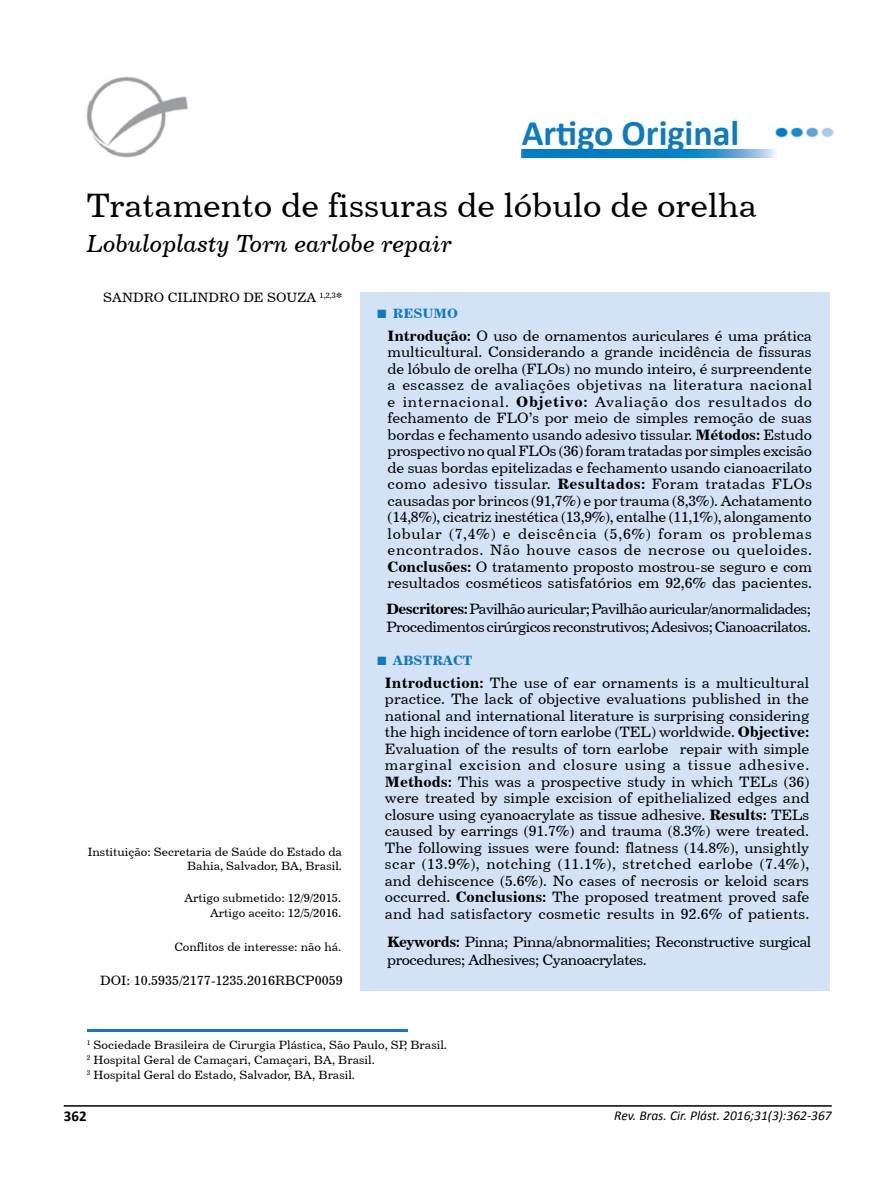
<style>
.page{position:relative;width:893px;height:1191px;background:#fff}
.page>*{position:absolute;margin:0;border:0;box-sizing:border-box;transform-origin:0 0}
.t1{font:700 36px "Calibri";color:#0e7abf}
.t2{font:33.75px "Century 731 BT Roman A";color:#000}
.t3{font:24.75px "Century 731 BT Italic A";color:#000}
.t4{font:15px/16.5px "Century 731 BT Roman A";letter-spacing:-.03em;color:#000;text-align:justify}
.t5{font:700 15px "Calibri";color:#000}
.t6{font:13.5px "Century 731 BT Roman A";color:#000}
.t7{font:italic 13.5px "Calibri";color:#000}
.t8{font:13.5px "Century 731 BT Bold A";color:#0e7abf}
.t9{font:12px/14.4px "Century 731 BT Roman A";color:#000;text-align:right}
.s1{font-family:"Times New Roman";font-weight:700;font-size:18px}
.s2{font-family:"Century 731 BT Bold A"}
</style>
<div class="page">
<hr style="left:64px;top:1105px;width:768px;height:1px;background:#000">
<img style="left:775px;top:127px;width:59px;height:11px">
<img style="left:521px;top:150px;width:255px;height:7px">
<img style="left:87px;top:77px;width:101px;height:81px">
<div style="left:360px;top:292px;width:470px;height:699px;background:#d3e2f4"></div>
<hr style="left:87px;top:1029px;width:320px;height:2px;background:#0e7abf">
<h1 class="t1" style="left:522px;top:111px;width:219px">Artigo Original</h1>
<h2 class="t2" style="left:86px;top:184px;width:672px">Tratamento de fissuras de lóbulo de orelha</h2>
<h3 class="t3" style="left:87px;top:228px;width:367px">Lobuloplasty Torn earlobe repair</h3>
<p class="t6" style="left:103px;top:289px;width:241px">SANDRO CILINDRO DE SOUZA <sup>1,2,3</sup>*</p>
<p class="t9" style="left:88px;top:844px;width:256px">Instituição: Secretaria de Saúde do Estado da<br>Bahia, Salvador, BA, Brasil.</p>
<p class="t9" style="left:184px;top:891px;width:158px">Artigo submetido: 12/9/2015.<br>Artigo aceito: 12/5/2016.</p>
<p class="t9" style="left:174px;top:939px;width:168px">Conflitos de interesse: não há.</p>
<p class="t6" style="left:100px;top:972px;width:244px">DOI: 10.5935/2177-1235.2016RBCP0059</p>
<p class="t8" style="left:376px;top:305px;width:83px"><span class="s1">■</span> RESUMO</p>
<p class="t4" style="left:388px;top:327px;width:426px"><span class="s2">Introdução:</span> O uso de ornamentos auriculares é uma prática multicultural. Considerando a grande incidência de fissuras de lóbulo de orelha (FLOs) no mundo inteiro, é surpreendente a escassez de avaliações objetivas na literatura nacional e internacional. <span class="s2">Objetivo:</span> Avaliação dos resultados do fechamento de FLO’s por meio de simples remoção de suas bordas e fechamento usando adesivo tissular. <span class="s2">Métodos:</span> Estudo prospectivo no qual FLOs (36) foram tratadas por simples excisão de suas bordas epitelizadas e fechamento usando cianoacrilato como adesivo tissular. <span class="s2">Resultados:</span> Foram tratadas FLOs causadas por brincos (91,7%) e por trauma (8,3%). Achatamento (14,8%), cicatriz inestética (13,9%), entalhe (11,1%), alongamento lobular (7,4%) e deiscência (5,6%) foram os problemas encontrados. Não houve casos de necrose ou queloides.<br><span class="s2">Conclusões:</span> O tratamento proposto mostrou-se seguro e com resultados cosméticos satisfatórios em 92,6% das pacientes.</p>
<p class="t4" style="left:387px;top:599px;width:426px;line-height:18px"><span class="s2">Descritores:</span> Pavilhão auricular; Pavilhão auricular/anormalidades;<br>Procedimentos cirúrgicos reconstrutivos; Adesivos; Cianoacrilatos.</p>
<p class="t8" style="left:376px;top:651px;width:98px"><span class="s1">■</span> ABSTRACT</p>
<p class="t4" style="left:385px;top:674px;width:426px"><span class="s2">Introduction:</span> The use of ear ornaments is a multicultural practice. The lack of objective evaluations published in the national and international literature is surprising considering the high incidence of torn earlobe (TEL) worldwide. <span class="s2">Objective:<br></span>Evaluation of the results of torn earlobe repair with simple marginal excision and closure using a tissue adhesive.<br><span class="s2">Methods:</span> This was a prospective study in which TELs (36) were treated by simple excision of epithelialized edges and closure using cyanoacrylate as tissue adhesive. <span class="s2">Results:</span> TELs caused by earrings (91.7%) and trauma (8.3%) were treated.<br>The following issues were found: flatness (14.8%), unsightly scar (13.9%), notching (11.1%), stretched earlobe (7.4%), and dehiscence (5.6%). No cases of necrosis or keloid scars occurred. <span class="s2">Conclusions:</span> The proposed treatment proved safe and had satisfactory cosmetic results in 92.6% of patients.</p>
<p class="t4" style="left:387px;top:932px;width:426px;line-height:18px"><span class="s2">Keywords:</span> Pinna; Pinna/abnormalities; Reconstructive surgical procedures; Adhesives; Cyanoacrylates.</p>
<p class="t9" style="left:87px;top:1037px;width:362px;line-height:15px;text-align:left"><sup>1</sup> Sociedade Brasileira de Cirurgia Plástica, São Paulo, SP, Brasil.<br><sup>2</sup> Hospital Geral de Camaçari, Camaçari, BA, Brasil.<br><sup>3</sup> Hospital Geral do Estado, Salvador, BA, Brasil.</p>
<p class="t5" style="left:64px;top:1106px;width:24px">362</p>
<p class="t7" style="left:614px;top:1106px;width:219px">Rev. Bras. Cir. Plást. 2016;31(3):362-367</p>
</div>
